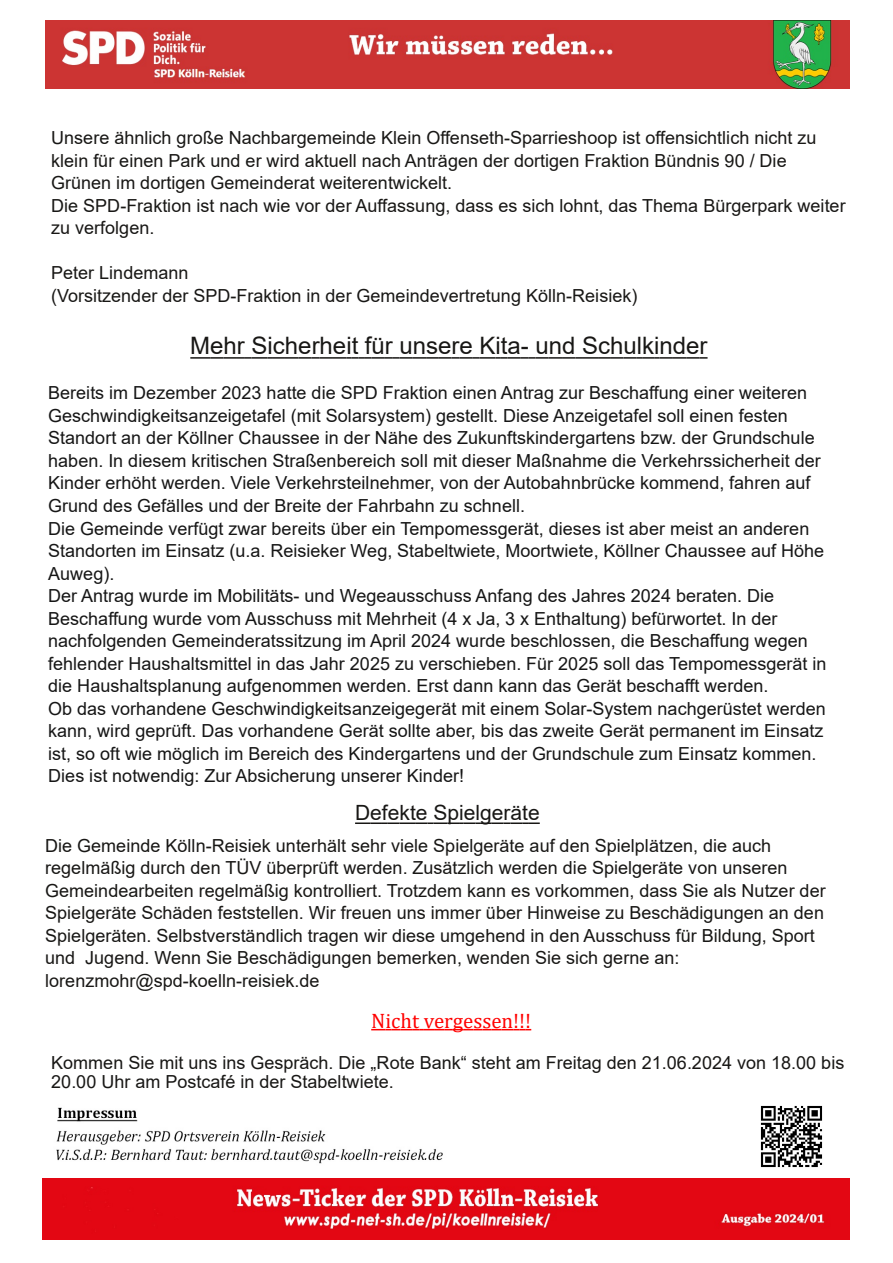
<style>
.page{position:relative;width:893px;height:1263px;background:#fff}
.page>*{position:absolute;margin:0;border:0;box-sizing:border-box;transform-origin:0 0}
.t1{font:24px "Arial";color:#181715}
.t2{font:21px "Arial";color:#181715}
.t3{font:21px "Cambria";color:#f00}
.t4{font:18px/22.5px "Arial";color:#161616}
.t5{font:18px/22.5px "Arial";color:#181715}
</style>
<div class="page">
<img style="left:45px;top:20px;width:805px;height:69px">
<img style="left:43px;top:1179px;width:807px;height:60px">
<hr style="left:190px;top:357px;width:20px;height:2px;background:#181715">
<svg style="left:210px;top:357px;width:498px;height:2px"></svg>
<svg style="left:355px;top:822px;width:185px;height:2px"></svg>
<img style="left:56px;top:1107px;width:387px;height:57px">
<svg style="left:371px;top:1029px;width:160px;height:1px"></svg>
<img style="left:760px;top:1105px;width:63px;height:63px">
<p class="t5" style="left:51px;top:127px;width:796px">Unsere ähnlich große Nachbargemeinde Klein Offenseth-Sparrieshoop ist offensichtlich nicht zu klein für einen Park und er wird aktuell nach Anträgen der dortigen Fraktion Bündnis 90 / Die Grünen im dortigen Gemeinderat weiterentwickelt.<br>Die SPD-Fraktion ist nach wie vor der Auffassung, dass es sich lohnt, das Thema Bürgerpark weiter zu verfolgen.</p>
<p class="t5" style="left:51px;top:262px;width:588px">Peter Lindemann<br>(Vorsitzender der SPD-Fraktion in der Gemeindevertretung Kölln-Reisiek)</p>
<h1 class="t1" style="left:190px;top:333px;width:519px">Mehr Sicherheit für unsere Kita- und Schulkinder</h1>
<p class="t4" style="left:48px;top:382px;width:780px">Bereits im Dezember 2023 hatte die SPD Fraktion einen Antrag zur Beschaffung einer weiteren Geschwindigkeitsanzeigetafel (mit Solarsystem) gestellt. Diese Anzeigetafel soll einen festen Standort an der Köllner Chaussee in der Nähe des Zukunftskindergartens bzw. der Grundschule haben. In diesem kritischen Straßenbereich soll mit dieser Maßnahme die Verkehrssicherheit der Kinder erhöht werden. Viele Verkehrsteilnehmer, von der Autobahnbrücke kommend, fahren auf Grund des Gefälles und der Breite der Fahrbahn zu schnell.<br>Die Gemeinde verfügt zwar bereits über ein Tempomessgerät, dieses ist aber meist an anderen Standorten im Einsatz (u.a. Reisieker Weg, Stabeltwiete, Moortwiete, Köllner Chaussee auf Höhe Auweg).<br>Der Antrag wurde im Mobilitäts- und Wegeausschuss Anfang des Jahres 2024 beraten. Die Beschaffung wurde vom Ausschuss mit Mehrheit (4 x Ja, 3 x Enthaltung) befürwortet. In der nachfolgenden Gemeinderatssitzung im April 2024 wurde beschlossen, die Beschaffung wegen fehlender Haushaltsmittel in das Jahr 2025 zu verschieben. Für 2025 soll das Tempomessgerät in die Haushaltsplanung aufgenommen werden. Erst dann kann das Gerät beschafft werden.<br>Ob das vorhandene Geschwindigkeitsanzeigegerät mit einem Solar-System nachgerüstet werden kann, wird geprüft. Das vorhandene Gerät sollte aber, bis das zweite Gerät permanent im Einsatz ist, so oft wie möglich im Bereich des Kindergartens und der Grundschule zum Einsatz kommen.<br>Dies ist notwendig: Zur Absicherung unserer Kinder!</p>
<p class="t2" style="left:355px;top:801px;width:186px">Defekte Spielgeräte</p>
<p class="t5" style="left:45px;top:834px;width:782px">Die Gemeinde Kölln-Reisiek unterhält sehr viele Spielgeräte auf den Spielplätzen, die auch regelmäßig durch den TÜV überprüft werden. Zusätzlich werden die Spielgeräte von unseren Gemeindearbeiten regelmäßig kontrolliert. Trotzdem kann es vorkommen, dass Sie als Nutzer der Spielgeräte Schäden feststellen. Wir freuen uns immer über Hinweise zu Beschädigungen an den Spielgeräten. Selbstverständlich tragen wir diese umgehend in den Ausschuss für Bildung, Sport und Jugend. Wenn Sie Beschädigungen bemerken, wenden Sie sich gerne an: lorenzmohr@spd-koelln-reisiek.de</p>
<p class="t3" style="left:371px;top:1008px;width:162px">Nicht vergessen!!!</p>
<p class="t5" style="left:51px;top:1053px;width:795px;line-height:19px">Kommen Sie mit uns ins Gespräch. Die „Rote Bank“ steht am Freitag den 21.06.2024 von 18.00 bis<br>20.00 Uhr am Postcafé in der Stabeltwiete.</p>
</div>
